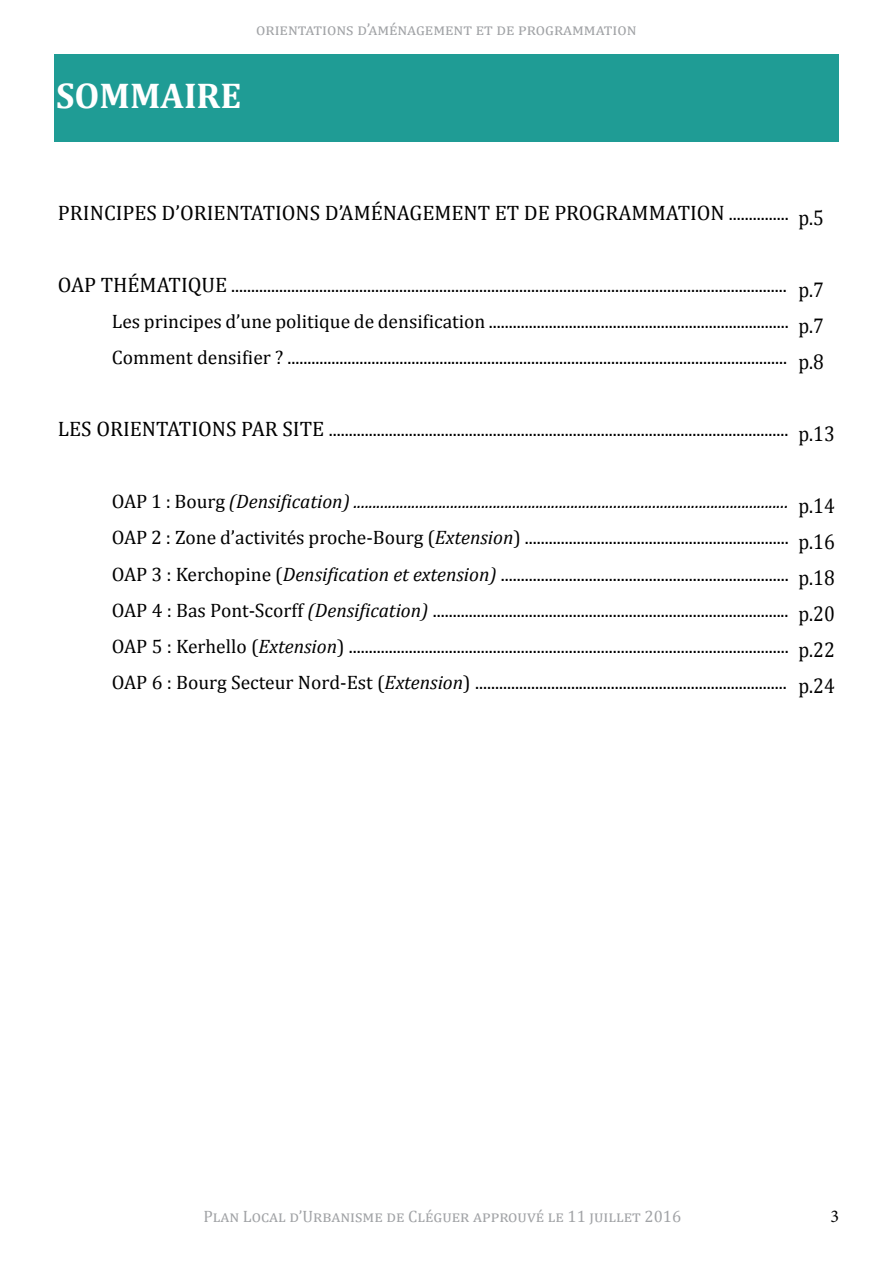
<style>
.page{position:relative;width:893px;height:1263px;background:#fff}
.page>*{position:absolute;margin:0;border:0;box-sizing:border-box;transform-origin:0 0}
.t1{font:700 36px "Cambria";color:#fff}
.t2{font:21.45px/36px "Cambria";color:#000;text-align:justify;scale:.91 1}
.t3{font:21px "Cambria";color:#000}
.t4{font:19.5px/36px "Cambria";color:#000;text-align:justify}
.t5{font:18px "Minion Pro";color:#000}
.t6{font:16.5px "Cambria";color:#a1a3a6}
.t7{font:16.5px "Cambria";letter-spacing:.055em;color:#a1a3a6}
.s1{font-size:19.5px}
.s2{font-size:21px}
.s3{font-style:italic}
</style>
<div class="page">
<div style="left:54px;top:54px;width:785px;height:87px;background:#1f9c95"></div>
<p class="t7" style="left:256px;top:20px;width:382px">orientations d’aménagement et de programmation</p>
<h1 class="t1" style="left:56px;top:76px;width:187px">SOMMAIRE</h1>
<p class="t3" style="left:58px;top:202px;width:732px">PRINCIPES D’ORIENTATIONS D’AMÉNAGEMENT ET DE PROGRAMMATION <span class="s1">...............</span></p>
<p class="t2" style="left:798px;top:200px;width:30px">p.5</p>
<p class="t4" style="left:112px;top:268px;width:678px;text-indent:-54px"><span class="s2">OAP THÉMATIQUE</span> ...........................................................................................................................................<br>Les principes d’une politique de densification ...........................................................................<br>Comment densifier ? .............................................................................................................................</p>
<p class="t2" style="left:798px;top:272px;width:30px">p.7 p.7 p.8</p>
<p class="t4" style="left:58px;top:412px;width:732px"><span class="s2">LES ORIENTATIONS PAR SITE</span> ...................................................................................................................</p>
<p class="t2" style="left:798px;top:416px;width:42px">p.13</p>
<p class="t4" style="left:112px;top:484px;width:678px">OAP 1 : Bourg <span class="s3">(Densification) ................................................................................................................<br></span>OAP 2 : Zone d’activités proche-Bourg (<span class="s3">Extension</span>) ..................................................................<br>OAP 3 : Kerchopine (<span class="s3">Densification et extension)</span> ........................................................................<br>OAP 4 : Bas Pont-Scorff <span class="s3">(Densification)</span> .........................................................................................<br>OAP 5 : Kerhello (<span class="s3">Extension</span>) ..............................................................................................................<br>OAP 6 : Bourg Secteur Nord-Est (<span class="s3">Extension</span>) ..............................................................................</p>
<p class="t2" style="left:798px;top:488px;width:42px">p.14 p.16 p.18 p.20 p.22 p.24</p>
<p class="t6" style="left:203px;top:1206px;width:479px">Plan Local d’Urbanisme de Cléguer approuvé le 11 juillet 2016</p>
<p class="t5" style="left:830px;top:1209px;width:10px">3</p>
</div>
